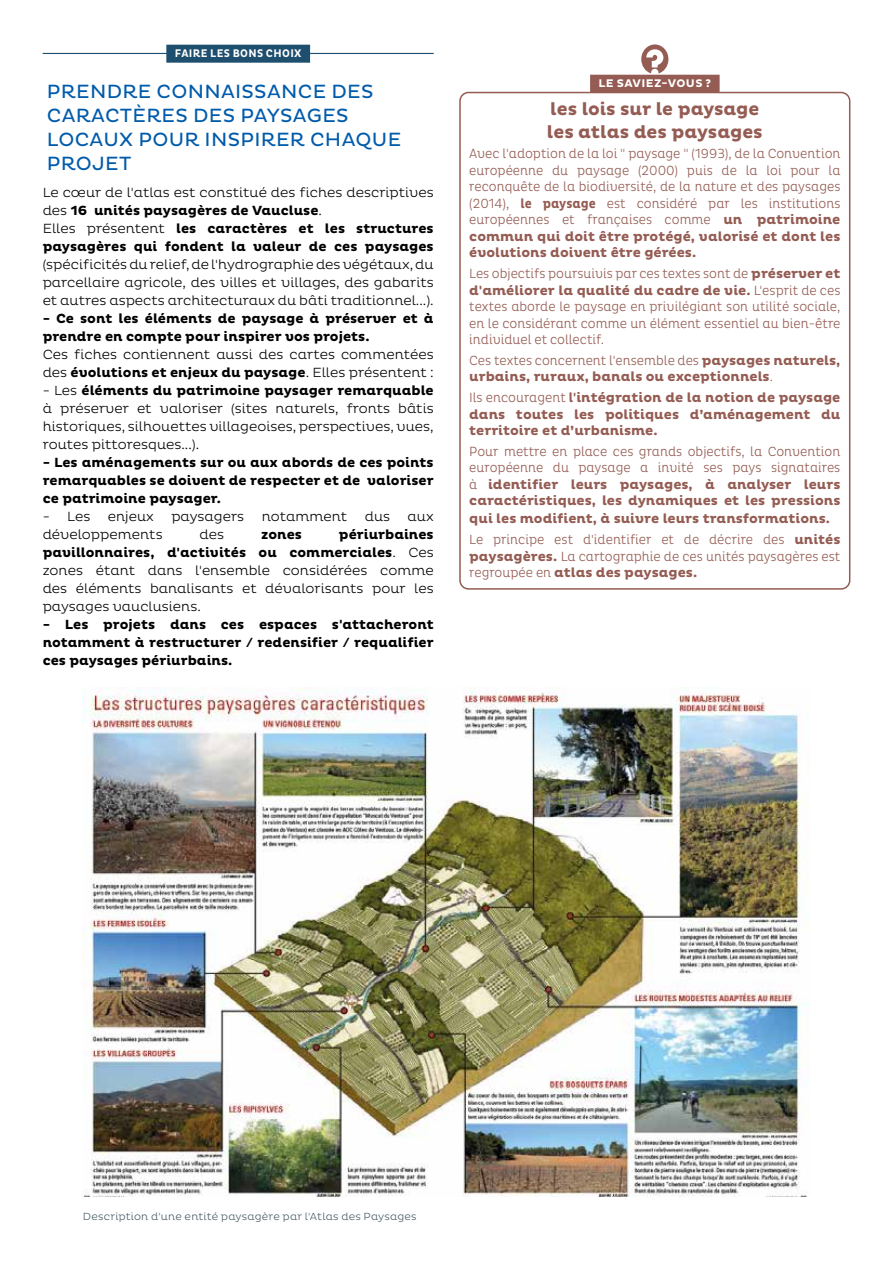
<style>
.page{position:relative;width:893px;height:1263px;background:#fff}
.page>*{position:absolute;margin:0;border:0;box-sizing:border-box;transform-origin:0 0}
.t1{font:19.5px/24px "Pluto";letter-spacing:.015em;color:#005baa}
.t2{font:700 18px/22.2px "Pluto";letter-spacing:-.005em;color:#945c53}
.t3{font:300 13.5px/16.5px "Pluto Cond";color:#945c53;text-align:justify}
.t4{font:300 13.5px/18px "Pluto";color:#000;text-align:justify}
.t5{font:700 13.5px/18px "Pluto";color:#000}
.t6{font:700 13.5px/16.5px "Pluto";color:#945c53}
.t7{font:700 11.25px "Pluto Cond";letter-spacing:.035em;color:#fff}
.t8{font:700 11.25px "Pluto";letter-spacing:.03em;color:#fff}
.t9{font:300 10.5px "Pluto";letter-spacing:.02em;color:#465b65}
.s1{font-weight:300}
.s2{font-weight:700}
.s3{font-family:"Pluto";font-weight:700}
.s4{font-family:"Pluto Cond";font-weight:300}
.s5{font-family:"Pluto Cond"}
</style>
<div class="page">
<div style="left:459px;top:92px;width:391px;height:498px;border:2px solid #945c53;border-radius:9px"></div>
<div style="left:590px;top:75px;width:130px;height:18px;background:#945c53"></div>
<svg style="left:641px;top:44px;width:27px;height:29px"></svg>
<div style="left:166px;top:45px;width:144px;height:18px;background:#1f4f6f"></div>
<hr style="left:43px;top:53px;width:391px;height:1px;background:#1f4f6f">
<img style="left:83px;top:688px;width:726px;height:508px">
<p class="t7" style="left:175px;top:47px;width:128px">FAIRE LES BONS CHOIX</p>
<h1 class="t1" style="left:47px;top:80px;width:356px">PRENDRE CONNAISSANCE DES<br>CARACTÈRES DES PAYSAGES<br>LOCAUX POUR INSPIRER CHAQUE<br>PROJET</h1>
<p class="t5" style="left:43px;top:183px;width:393px"><span class="s1">Le cœur de l'atlas est constitué des fiches descriptives des</span> 16 unités paysagères de Vaucluse<span class="s1">.<br>Elles présentent</span> les caractères et les structures paysagères qui fondent la valeur de ces paysages</p>
<p class="t4" style="left:43px;top:255px;width:393px">(spécificités du relief, de l'hydrographie des végétaux, du parcellaire agricole, des villes et villages, des gabarits et autres aspects architecturaux du bâti traditionnel...).</p>
<p class="t5" style="left:43px;top:309px;width:392px">- Ce sont les éléments de paysage à préserver et à prendre en compte pour inspirer vos projets.</p>
<p class="t4" style="left:43px;top:345px;width:393px">Ces fiches contiennent aussi des cartes commentées des <span class="s2">évolutions et enjeux du paysage</span>. Elles présentent :</p>
<p class="t4" style="left:43px;top:381px;width:393px">- Les <span class="s2">éléments du patrimoine paysager remarquable </span>à préserver et valoriser (sites naturels, fronts bâtis historiques, silhouettes villageoises, perspectives, vues, routes pittoresques...).</p>
<p class="t5" style="left:43px;top:453px;width:393px;text-align:justify">- Les aménagements sur ou aux abords de ces points remarquables se doivent de respecter et de valoriser ce patrimoine paysager.</p>
<p class="t4" style="left:43px;top:507px;width:49px">- Les</p>
<p class="t4" style="left:108px;top:507px;width:48px">enjeux</p>
<p class="t4" style="left:171px;top:507px;width:74px">paysagers</p>
<p class="t4" style="left:262px;top:507px;width:87px">notamment</p>
<p class="t4" style="left:365px;top:507px;width:27px">dus</p>
<p class="t4" style="left:408px;top:507px;width:28px">aux</p>
<p class="t4" style="left:43px;top:525px;width:122px">développements</p>
<p class="t4" style="left:200px;top:525px;width:26px">des</p>
<p class="t5" style="left:261px;top:525px;width:42px">zones</p>
<p class="t4" style="left:43px;top:525px;width:393px;text-indent:296px"><span class="s2">périurbaines pavillonnaires, d'activités ou commerciales</span>. Ces zones étant dans l'ensemble considérées comme des éléments banalisants et dévalorisants pour les paysages vauclusiens.</p>
<p class="t5" style="left:43px;top:615px;width:393px;text-align:justify">- Les projets dans ces espaces s'attacheront notamment à restructurer / redensifier / requalifier ces paysages périurbains.</p>
<p class="t8" style="left:599px;top:77px;width:114px">LE SAVIEZ-VOUS ?</p>
<h2 class="t2" style="left:547px;top:99px;width:217px">les lois sur le paysage les atlas des paysages</h2>
<p class="t3" style="left:469px;top:146px;width:373px">Avec l'adoption de la loi " paysage " (1993), de la Convention européenne du paysage (2000) puis de la loi pour la reconquête de la biodiversité, de la nature et des paysages (2014), <span class="s2">le paysage</span> est considéré par les institutions européennes et françaises comme <span class="s3">un patrimoine</span></p>
<p class="t6" style="left:469px;top:228px;width:373px">commun qui doit être protégé, valorisé et dont les évolutions doivent être gérées.</p>
<p class="t3" style="left:469px;top:265px;width:373px">Les objectifs poursuivis par ces textes sont de <span class="s3">préserver et</span></p>
<p class="t6" style="left:469px;top:282px;width:373px">d'améliorer la qualité du cadre de vie. <span class="s4">L'esprit de ces</span></p>
<p class="t3" style="left:469px;top:298px;width:373px">textes aborde le paysage en privilégiant son utilité sociale, en le considérant comme un élément essentiel au bien-être individuel et collectif.</p>
<p class="t3" style="left:469px;top:352px;width:373px">Ces textes concernent l'ensemble des <span class="s3">paysages naturels,</span></p>
<p class="t6" style="left:469px;top:367px;width:373px;line-height:20.7px">urbains, ruraux, banals ou exceptionnels<span class="s4">.<br>Ils encouragent</span> <span class="s5">l'</span>intégration de la notion de paysage</p>
<p class="t6" style="left:469px;top:406px;width:373px">dans toutes les politiques d’aménagement du territoire et d’urbanisme.</p>
<p class="t3" style="left:469px;top:443px;width:373px">Pour mettre en place ces grands objectifs, la Convention européenne du paysage a invité ses pays signataires</p>
<p class="t6" style="left:469px;top:476px;width:373px"><span class="s4">à</span> identifier leurs paysages, à analyser leurs caractéristiques, les dynamiques et les pressions</p>
<p class="t6" style="left:469px;top:511px;width:362px">qui les modifient, à suivre leurs transformations.</p>
<p class="t3" style="left:469px;top:531px;width:373px">Le principe est d'identifier et de décrire des <span class="s3">unités paysagères.</span> La cartographie de ces unités paysagères est</p>
<p class="t6" style="left:469px;top:565px;width:229px"><span class="s4">regroupée en</span> atlas des paysages.</p>
<p class="t9" style="left:83px;top:1211px;width:335px">Description d'une entité paysagère par l'Atlas des Paysages</p>
</div>
